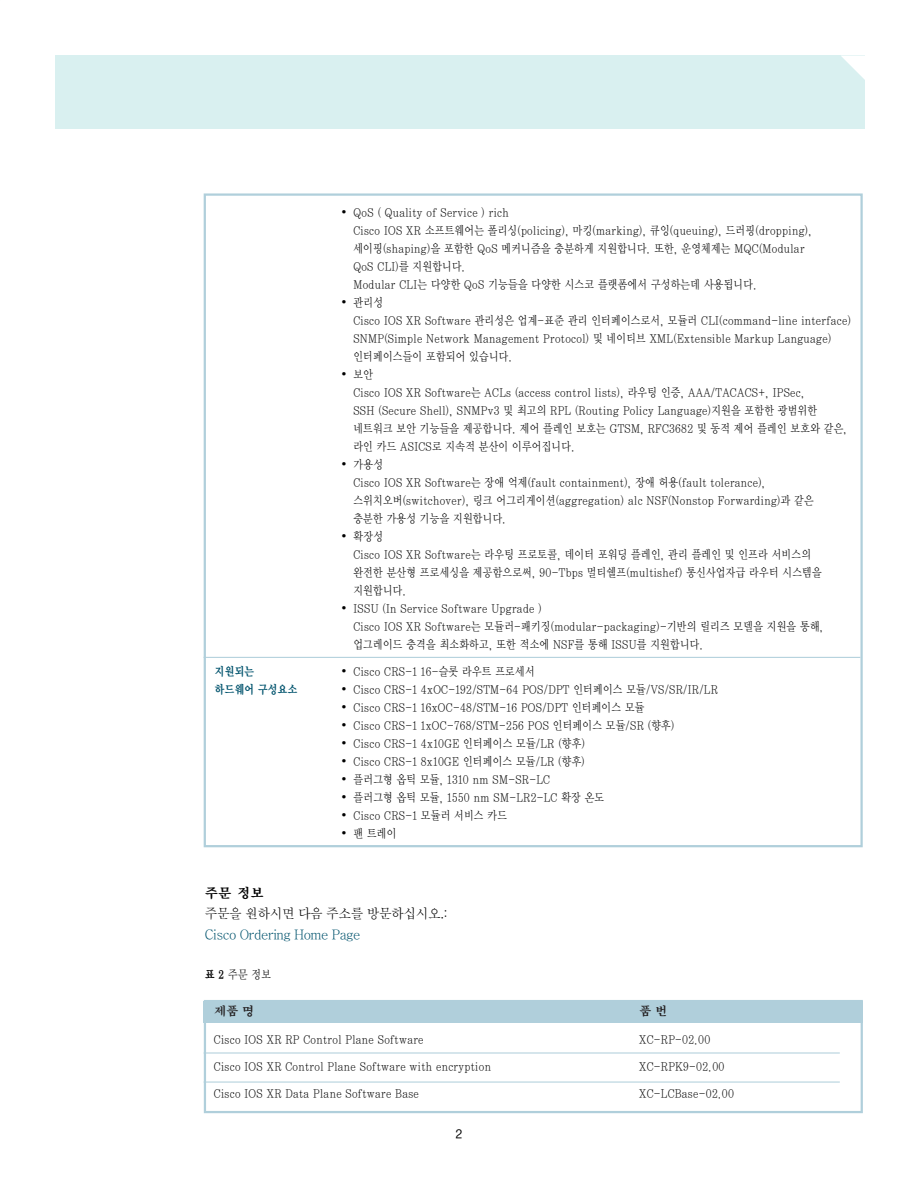
<style>
.page{position:relative;width:918px;height:1188px;background:#fff}
.page>*{position:absolute;margin:0;border:0;box-sizing:border-box;transform-origin:0 0}
.t1{font:500 13.5px "HY Sin Myeong Jo";letter-spacing:-.045em;color:#00536d;scale:.95 1}
.t2{font:500 13.5px "HY Sin Myeong Jo";letter-spacing:-.045em;color:#000;scale:.95 1}
.t3{font:13.5px "Y Mj O15";color:#000}
.t4{font:12px/18px "Y Mj O12";letter-spacing:-.03em;color:#000;scale:.85 1}
.t5{font:12px "Y Mj O15";letter-spacing:-.03em;color:#00536d;scale:.85 1}
.t6{font:12px "HY Myeong Jo Extra";color:#231f20}
.t7{font:700 12px "HY Go Thic";color:#000}
.s1{font-family:"Y Mj O15"}
</style>
<div class="page">
<div style="left:55px;top:56px;width:810px;height:73px;background:#d9f0f0"></div>
<svg style="left:841px;top:56px;width:24px;height:24px"></svg>
<hr style="left:204px;top:657px;width:656px;height:1px;background:#b0cfdb">
<div style="left:204px;top:1001px;width:659px;height:22px;background:#b0cfdb"></div>
<div style="left:204px;top:1000px;width:659px;height:113px;border:2px solid #b0cfdb"></div>
<hr style="left:204px;top:1052px;width:636px;height:2px;background:#b0cfdb">
<hr style="left:204px;top:1082px;width:636px;height:1px;background:#b0cfdb">
<p class="t4" style="left:353px;top:204px;width:542px;text-indent:-11px"><sup>●</sup> QoS ( Quality of Service ) rich<br>Cisco IOS XR 소프트웨어는 폴리싱(policing), 마킹(marking), 큐잉(queuing), 드러핑(dropping), 세이핑(shaping)을 포함한 QoS 메커니즘을 충분하게 지원합니다. 또한, 운영체제는 MQC(Modular QoS CLI)를 지원합니다.<br>Modular CLI는 다양한 QoS 기능들을 다양한 시스코 플랫폼에서 구성하는데 사용됩니다.</p>
<p class="t4" style="left:353px;top:294px;width:588px;text-indent:-11px"><sup>●</sup> 관리성<br>Cisco IOS XR Software 관리성은 업계-표준 관리 인터페이스로서, 모듈러 CLI(command-line interface)<br>SNMP(Simple Network Management Protocol) 및 네이티브 XML(Extensible Markup Language) 인터페이스들이 포함되어 있습니다.</p>
<p class="t4" style="left:353px;top:366px;width:583px;text-indent:-11px"><sup>●</sup> 보안<br>Cisco IOS XR Software는 ACLs (access control lists), 라우팅 인증, AAA/TACACS+, IPSec,<br>SSH (Secure Shell), SNMPv3 및 최고의 RPL (Routing Policy Language)지원을 포함한 광범위한 네트워크 보안 기능들을 제공합니다. 제어 플레인 보호는 GTSM, RFC3682 및 동적 제어 플레인 보호와 같은, 라인 카드 ASICS로 지속적 분산이 이루어집니다.</p>
<p class="t4" style="left:353px;top:456px;width:544px;text-indent:-11px"><sup>●</sup> 가용성<br>Cisco IOS XR Software는 장애 억제(fault containment), 장애 허용(fault tolerance), 스위치오버(switchover), 링크 어그리게이션(aggregation) alc NSF(Nonstop Forwarding)과 같은 충분한 가용성 기능을 지원합니다.</p>
<p class="t4" style="left:353px;top:528px;width:553px;text-indent:-11px"><sup>●</sup> 확장성<br>Cisco IOS XR Software는 라우팅 프로토콜, 데이터 포워딩 플레인, 관리 플레인 및 인프라 서비스의 완전한 분산형 프로세싱을 제공함으로써, 90-Tbps 멀티쉘프(multishef) 통신사업자급 라우터 시스템을 지원합니다.</p>
<p class="t4" style="left:353px;top:600px;width:555px;text-indent:-11px"><sup>●</sup> ISSU (In Service Software Upgrade )<br>Cisco IOS XR Software는 모듈러-패키징(modular-packaging)-기반의 릴리즈 모델을 지원을 통해, 업그레이드 충격을 최소화하고, 또한 적소에 NSF를 통해 ISSU를 지원합니다.</p>
<p class="t5" style="left:215px;top:666px;width:48px">지원되는</p>
<p class="t4" style="left:342px;top:663px;width:228px"><sup>●</sup> Cisco CRS-1 16-슬롯 라우트 프로세서</p>
<p class="t5" style="left:215px;top:684px;width:99px">하드웨어 구성요소</p>
<p class="t4" style="left:342px;top:681px;width:444px"><sup>●</sup> Cisco CRS-1 4xOC-192/STM-64 POS/DPT 인터페이스 모듈/VS/SR/IR/LR</p>
<p class="t4" style="left:342px;top:699px;width:357px"><sup>●</sup> Cisco CRS-1 16xOC-48/STM-16 POS/DPT 인터페이스 모듈</p>
<p class="t4" style="left:342px;top:717px;width:393px"><sup>●</sup> Cisco CRS-1 1xOC-768/STM-256 POS 인터페이스 모듈/SR (향후)</p>
<p class="t4" style="left:342px;top:735px;width:287px"><sup>●</sup> Cisco CRS-1 4x10GE 인터페이스 모듈/LR (향후)</p>
<p class="t4" style="left:342px;top:753px;width:287px"><sup>●</sup> Cisco CRS-1 8x10GE 인터페이스 모듈/LR (향후)</p>
<p class="t4" style="left:342px;top:771px;width:246px"><sup>●</sup> 플러그형 옵틱 모듈, 1310 nm SM-SR-LC</p>
<p class="t4" style="left:342px;top:789px;width:310px"><sup>●</sup> 플러그형 옵틱 모듈, 1550 nm SM-LR2-LC 확장 온도</p>
<p class="t4" style="left:342px;top:807px;width:196px"><sup>●</sup> Cisco CRS-1 모듈러 서비스 카드</p>
<p class="t4" style="left:342px;top:825px;width:66px"><sup>●</sup> 팬 트레이</p>
<p class="t3" style="left:205px;top:887px;width:61px">주문 정보</p>
<p class="t2" style="left:205px;top:908px;width:257px">주문을 원하시면 다음 주소를 방문하십시오.:</p>
<p class="t1" style="left:205px;top:929px;width:166px">Cisco Ordering Home Page</p>
<p class="t4" style="left:205px;top:967px;width:80px"><span class="s1">표 2</span> 주문 정보</p>
<p class="t6" style="left:214px;top:1006px;width:41px">제품 명</p>
<p class="t6" style="left:640px;top:1006px;width:29px">품 번</p>
<p class="t4" style="left:214px;top:1031px;width:249px">Cisco IOS XR RP Control Plane Software</p>
<p class="t4" style="left:639px;top:1031px;width:86px">XC-RP-02.00</p>
<p class="t4" style="left:214px;top:1058px;width:328px">Cisco IOS XR Control Plane Software with encryption</p>
<p class="t4" style="left:639px;top:1058px;width:103px">XC-RPK9-02.00</p>
<p class="t4" style="left:214px;top:1085px;width:243px">Cisco IOS XR Data Plane Software Base</p>
<p class="t4" style="left:639px;top:1085px;width:114px">XC-LCBase-02.00</p>
<p class="t7" style="left:455px;top:1129px;width:9px">2</p>
</div>
